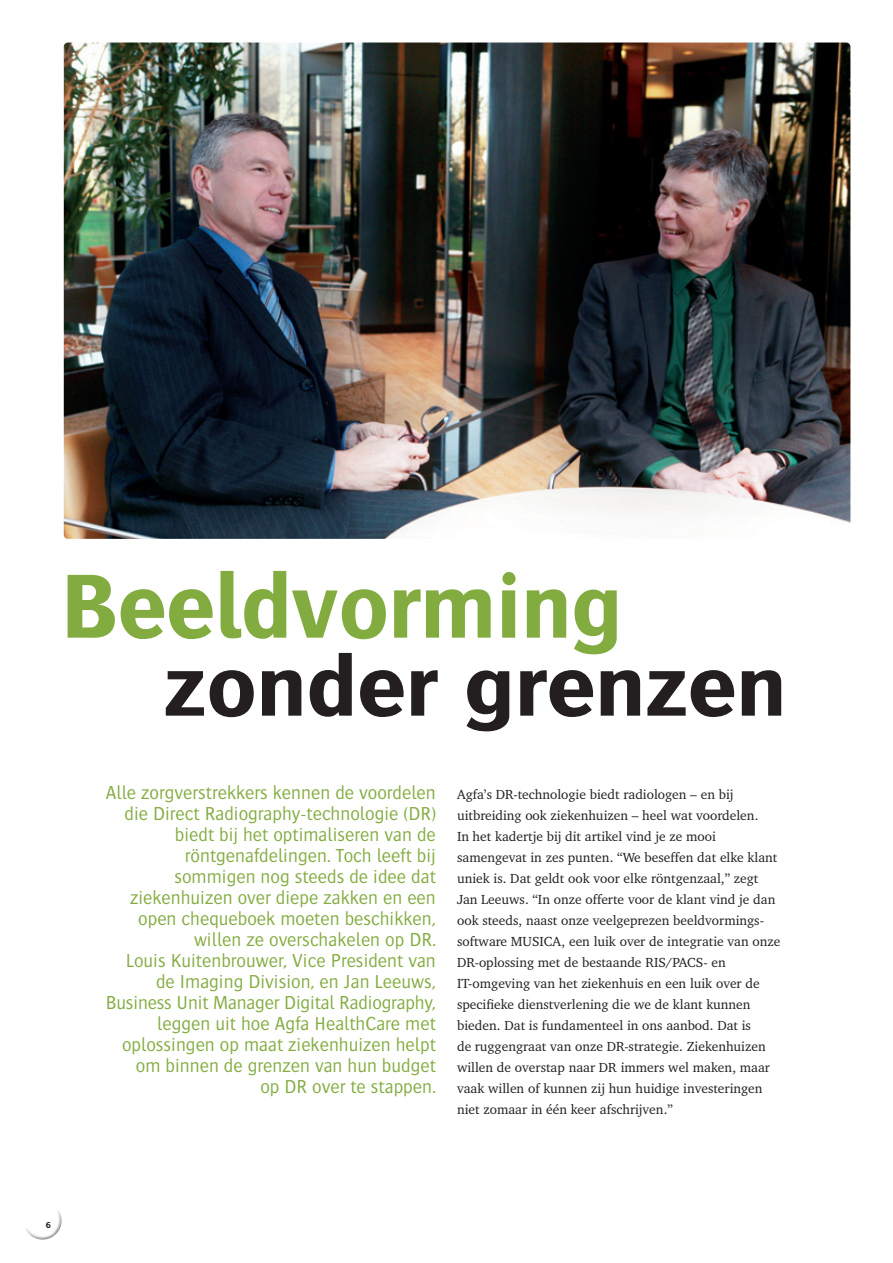
<style>
.page{position:relative;width:893px;height:1263px;background:#fff}
.page>*{position:absolute;margin:0;border:0;box-sizing:border-box;transform-origin:0 0}
.Titel1{font:700 94.5px "Bosis";color:#83ac40}
.Titel1-2{font:700 88.8px "Bosis";color:#231f20;scale:1.06 1}
.Intro{font:300 19.5px/21px "Bosis";color:#83ac40;text-align:right}
.Body{font:13.5px/21px "Charter IT Cby BT";color:#231f20}
.t1{font:700 9px "Bosis";color:#231f20}
</style>
<div class="page">
<img style="left:64px;top:43px;width:786px;height:496px">
<div style="left:22px;top:1207px;width:41px;height:33px;background:#231f20;opacity:.5"></div>
<p class="Titel1" style="left:62px;top:553px;width:562px">Beeldvorming</p>
<p class="Titel1-2" style="left:164px;top:637px;width:589px">zonder grenzen</p>
<p class="Intro" style="left:106px;top:781px;width:332px">Alle zorgverstrekkers kennen de voordelen die Direct Radiography-technologie (DR) biedt bij het optimaliseren van de röntgenafdelingen. Toch leeft bij sommigen nog steeds de idee dat ziekenhuizen over diepe zakken en een open chequeboek moeten beschikken, willen ze overschakelen op DR.<br>Louis Kuitenbrouwer, Vice President van de Imaging Division, en Jan Leeuws, Business Unit Manager Digital Radiography, leggen uit hoe Agfa HealthCare met oplossingen op maat ziekenhuizen helpt om binnen de grenzen van hun budget<br>op DR over te stappen.</p>
<p class="Body" style="left:457px;top:783px;width:325px">Agfa’s DR-technologie biedt radiologen – en bij uitbreiding ook ziekenhuizen – heel wat voordelen.<br>In het kadertje bij dit artikel vind je ze mooi samengevat in zes punten. “We beseffen dat elke klant uniek is. Dat geldt ook voor elke röntgenzaal,” zegt Jan Leeuws. “In onze offerte voor de klant vind je dan ook steeds, naast onze veelgeprezen beeldvormings&shy;software MUSICA, een luik over de integratie van onze DR-oplossing met de bestaande RIS/PACS- en IT-omgeving van het ziekenhuis en een luik over de specifieke dienstverlening die we de klant kunnen bieden. Dat is fundamenteel in ons aanbod. Dat is<br>de ruggengraat van onze DR-strategie. Ziekenhuizen willen de overstap naar DR immers wel maken, maar vaak willen of kunnen zij hun huidige investeringen niet zomaar in één keer afschrijven.”</p>
<p class="t1" style="left:46px;top:1220px;width:7px">6</p>
</div>
